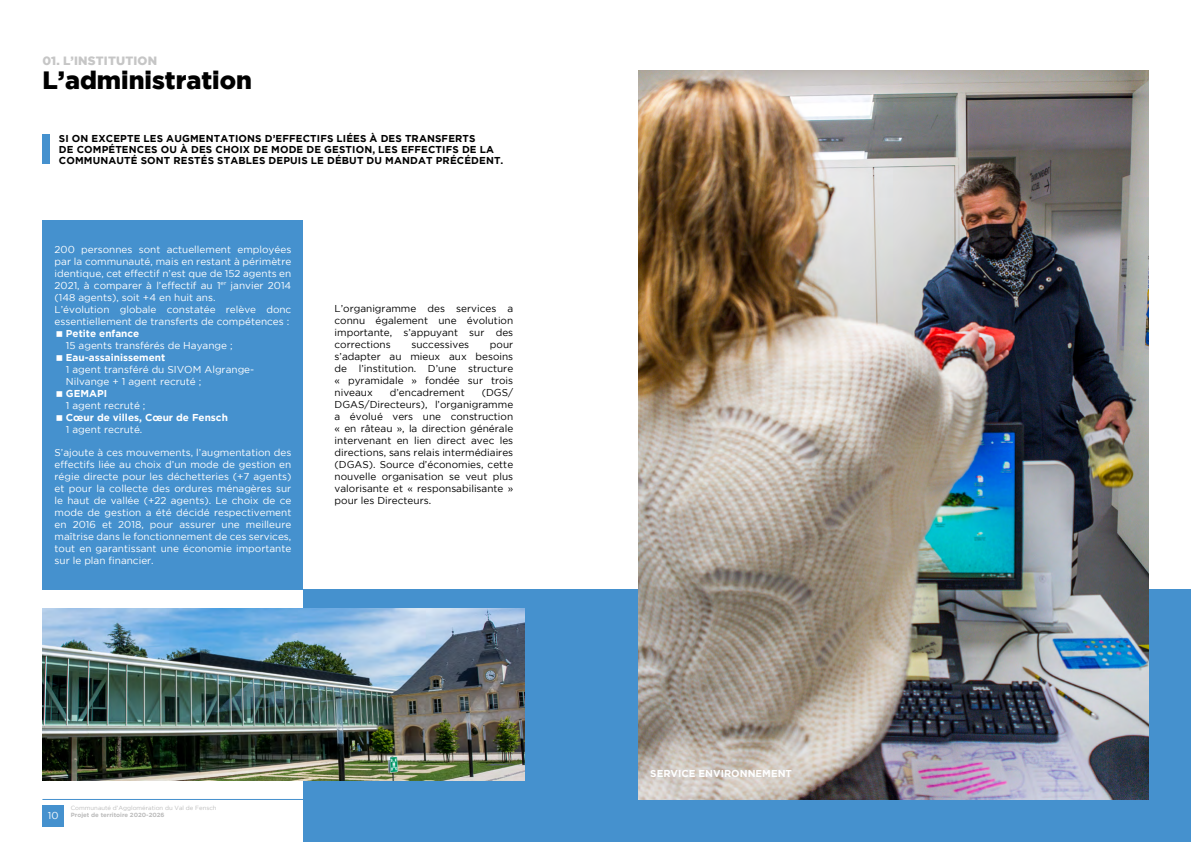
<style>
.page{position:relative;width:1191px;height:842px;background:#fff}
.page>*{position:absolute;margin:0;border:0;box-sizing:border-box;transform-origin:0 0}
.t1{font:900 25px "Gotham";color:#000}
.t2{font:900 12px "Gotham";letter-spacing:.015em;color:#c6c6c6}
.t3{font:10px/12px "Gotham";color:#fff}
.t4{font:10px/12px "Gotham";color:#000;text-align:justify}
.t5{font:700 10px/11px "Gotham";letter-spacing:.015em;color:#000}
.t6{font:700 10px "Gotham";color:#fff}
.t7{font:6px "Gotham";color:#bcbcbc}
.t8{font:700 6px "Gotham";color:#bcbcbc}
</style>
<div class="page">
<div style="left:43px;top:220px;width:260px;height:370px;background:#4591ce"></div>
<div style="left:303px;top:590px;width:888px;height:252px;background:#4591ce"></div>
<img style="left:638px;top:71px;width:510px;height:728px">
<img style="left:43px;top:608px;width:481px;height:172px">
<div style="left:43px;top:135px;width:7px;height:29px;background:#4591ce"></div>
<hr style="left:42px;top:799px;width:511px;height:1px;background:#4591ce">
<div style="left:43px;top:805px;width:21px;height:21px;background:#4591ce"></div>
<p class="t2" style="left:43px;top:54px;width:116px">01. L’INSTITUTION</p>
<h1 class="t1" style="left:43px;top:66px;width:211px">L’administration</h1>
<p class="t5" style="left:59px;top:133px;width:446px">SI ON EXCEPTE LES AUGMENTATIONS D’EFFECTIFS LIÉES À DES TRANSFERTS<br>DE COMPÉTENCES OU À DES CHOIX DE MODE DE GESTION, LES EFFECTIFS DE LA<br>COMMUNAUTÉ SONT RESTÉS STABLES DEPUIS LE DÉBUT DU MANDAT PRÉCÉDENT.</p>
<p class="t3" style="left:55px;top:243px;width:238px">200 personnes sont actuellement employées par la communauté, mais en restant à périmètre identique, cet effectif n’est que de 152 agents en 2021, à comparer à l’effectif au 1<sup>er</sup> janvier 2014 (148 agents), soit +4 en huit ans.<br>L’évolution globale constatée relève donc essentiellement de transferts de compétences :</p>
<p class="t6" style="left:66px;top:327px;width:75px">Petite enfance</p>
<p class="t3" style="left:66px;top:339px;width:168px">15 agents transférés de Hayange ;</p>
<p class="t6" style="left:66px;top:351px;width:101px">Eau-assainissement</p>
<p class="t3" style="left:66px;top:363px;width:190px">1 agent transféré du SIVOM Algrange-<br>Nilvange + 1 agent recruté ;</p>
<p class="t6" style="left:66px;top:387px;width:43px">GEMAPI</p>
<p class="t3" style="left:66px;top:399px;width:81px">1 agent recruté ;</p>
<p class="t6" style="left:66px;top:411px;width:163px">Cœur de villes, Cœur de Fensch</p>
<p class="t3" style="left:66px;top:423px;width:78px">1 agent recruté.</p>
<p class="t3" style="left:55px;top:446px;width:238px;text-align:justify">S’ajoute à ces mouvements, l’augmentation des effectifs liée au choix d’un mode de gestion en régie directe pour les déchetteries (+7 agents) et pour la collecte des ordures ménagères sur le haut de vallée (+22 agents). Le choix de ce mode de gestion a été décidé respectivement en 2016 et 2018, pour assurer une meilleure maîtrise dans le fonctionnement de ces services, tout en garantissant une économie importante sur le plan financier.</p>
<p class="t4" style="left:334px;top:303px;width:180px">L’organigramme des services a connu également une évolution importante, s’appuyant sur des corrections</p>
<p class="t4" style="left:411px;top:339px;width:59px">successives</p>
<p class="t4" style="left:334px;top:339px;width:180px;text-indent:155px">pour s’adapter au mieux aux besoins de l’institution. D’une structure « pyramidale » fondée sur trois niveaux</p>
<p class="t4" style="left:334px;top:387px;width:180px;text-indent:147px">(DGS/ DGAS/Directeurs), l’organigramme a évolué vers une construction « en râteau », la direction générale intervenant en lien direct avec les directions, sans relais intermédiaires (DGAS). Source d’économies, cette nouvelle organisation se veut plus valorisante et « responsabilisante » pour les Directeurs.</p>
<p class="t4" style="left:390px;top:387px;width:76px">d’encadrement</p>
<p class="t3" style="left:48px;top:810px;width:12px">10</p>
<p class="t7" style="left:71px;top:804px;width:147px">Communauté d’Agglomération du Val de Fensch</p>
<p class="t8" style="left:71px;top:811px;width:95px">Projet de territoire 2020-2026</p>
<p class="t6" style="left:650px;top:767px;width:143px">SERVICE ENVIRONNEMENT</p>
</div>
